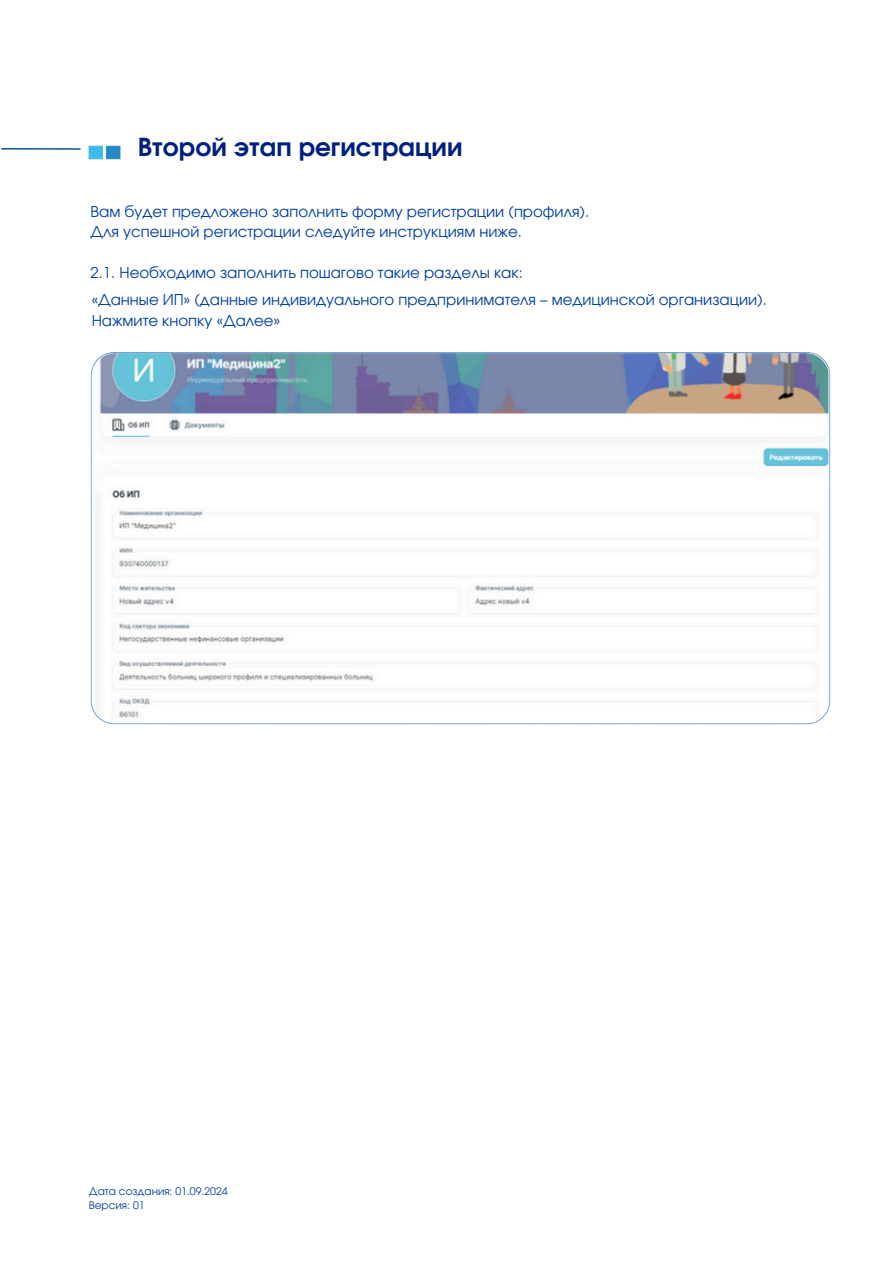
<style>
.page{position:relative;width:894px;height:1264px;background:#fff}
.page>*{position:absolute;margin:0;border:0;box-sizing:border-box;transform-origin:0 0}
.t1{font:700 24.9px "Evolventa";color:#011f80}
.t2{font:15px/20.2px "Evolventa";color:#0240a3}
.t3{font:10.5px/14px "Evolventa";color:#0240a3}
</style>
<div class="page">
<svg style="left:90px;top:352px;width:740px;height:372px"></svg>
<img style="left:1px;top:149px;width:80px;height:1px">
<img style="left:88px;top:145px;width:33px;height:15px">
<p class="t1" style="left:138px;top:136px;width:326px">Второй этап регистрации</p>
<h2 class="t2" style="left:90px;top:202px;width:500px">Вам будет предложено заполнить форму регистрации (профиля).</h2>
<p class="t2" style="left:90px;top:222px;width:432px">Для успешной регистрации следуйте инструкциям ниже.</p>
<h2 class="t2" style="left:90px;top:263px;width:433px">2.1. Необходимо заполнить пошагово такие разделы как:</h2>
<p class="t2" style="left:92px;top:291px;width:676px">«Данные ИП» (данные индивидуального предпринимателя – медицинской организации).<br>Нажмите кнопку «Далее»</p>
<h1 class="t3" style="left:89px;top:1185px;width:140px">Дата создания: 01.09.2024<br>Версия: 01</h1>
</div>
